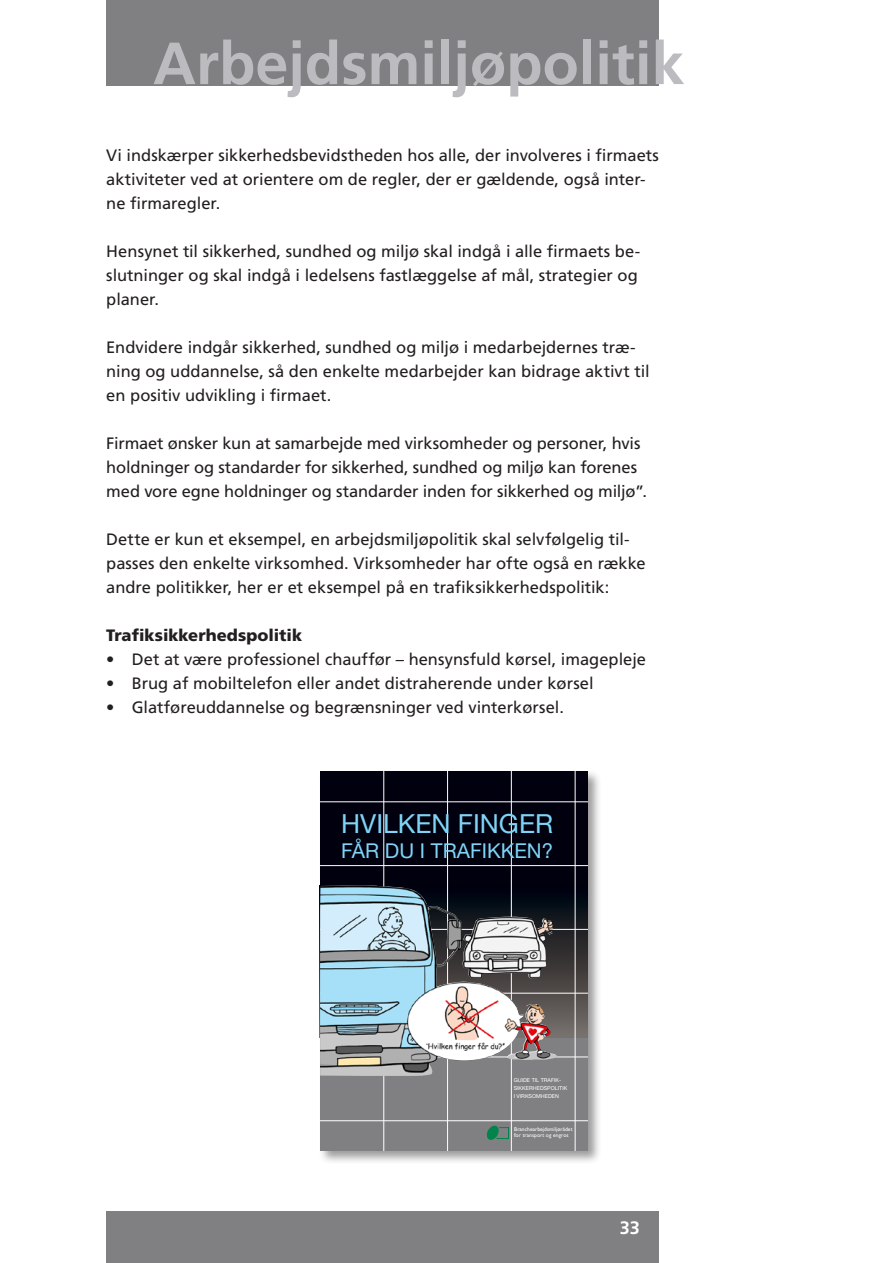
<style>
.page{position:relative;width:893px;height:1263px;background:#fff}
.page>*{position:absolute;margin:0;border:0;box-sizing:border-box;transform-origin:0 0}
.t1{font:700 59.4px "Frutiger LT Std";color:#bcbbbf}
.t2{font:26.4px "Helvetica Neue LT Std";color:#7fd4f6}
.t3{font:20.55px "Helvetica Neue LT Std";color:#7fd4f6}
.t4{font:700 18px "Frutiger LT Std";color:#fff}
.t5{font:16.5px/24px "Frutiger LT Std";color:#231f20}
.t6{font:900 16.5px "Frutiger LT Std";color:#231f20}
.t7{font:5.55px/6.8px "Gill Sans Std";letter-spacing:.005em;color:#fff}
.t8{font:5.4px/8.1px "Helvetica Neue LT Std";color:#fff}
</style>
<div class="page">
<div style="left:106px;top:1212px;width:553px;height:51px;background:#808083"></div>
<div style="left:106px;top:0;width:553px;height:85px;background:#808083"></div>
<div style="left:318px;top:769px;width:284px;height:396px;background:#231f20;opacity:.45"></div>
<div style="left:320px;top:772px;width:268px;height:162px;background:#00000e"></div>
<div style="left:320px;top:988px;width:268px;height:163px;background:#808083"></div>
<svg style="left:557px;top:885px;width:31px;height:152px"></svg>
<hr style="left:383px;top:772px;width:1px;height:379px;background:#fff">
<hr style="left:511px;top:772px;width:1px;height:379px;background:#fff">
<hr style="left:320px;top:929px;width:268px;height:1px;background:#fff">
<hr style="left:320px;top:993px;width:268px;height:1px;background:#fff">
<svg style="left:486px;top:1125px;width:23px;height:15px"></svg>
<hr style="left:320px;top:1056px;width:268px;height:1px;background:#fff">
<hr style="left:447px;top:772px;width:1px;height:379px;background:#fff">
<hr style="left:320px;top:865px;width:268px;height:1px;background:#fff">
<hr style="left:320px;top:801px;width:268px;height:1px;background:#fff">
<hr style="left:320px;top:1120px;width:268px;height:1px;background:#fff">
<hr style="left:575px;top:772px;width:1px;height:379px;background:#fff">
<img style="left:320px;top:885px;width:237px;height:191px">
<p class="t1" style="left:153px;top:29px;width:533px">Arbejdsmiljøpolitik</p>
<p class="t5" style="left:106px;top:144px;width:554px">Vi indskærper sikkerhedsbevidstheden hos alle, der involveres i firmaets aktiviteter ved at orientere om de regler, der er gældende, også inter&shy;ne firmaregler.</p>
<p class="t5" style="left:106px;top:240px;width:535px">Hensynet til sikkerhed, sundhed og miljø skal indgå i alle firmaets be&shy;slutninger og skal indgå i ledelsens fastlæggelse af mål, strategier og planer.</p>
<p class="t5" style="left:106px;top:336px;width:545px">Endvidere indgår sikkerhed, sundhed og miljø i medarbejdernes træ&shy;ning og uddannelse, så den enkelte medarbejder kan bidrage aktivt til en positiv udvikling i firmaet.</p>
<p class="t5" style="left:106px;top:432px;width:542px">Firmaet ønsker kun at samarbejde med virksomheder og personer, hvis holdninger og standarder for sikkerhed, sundhed og miljø kan forenes med vore egne holdninger og standarder inden for sikkerhed og miljø”.</p>
<p class="t5" style="left:106px;top:528px;width:541px">Dette er kun et eksempel, en arbejdsmiljøpolitik skal selvfølgelig til&shy;passes den enkelte virksomhed. Virksomheder har ofte også en række andre politikker, her er et eksempel på en trafiksikkerhedspolitik:</p>
<p class="t6" style="left:106px;top:625px;width:197px">Trafiksikkerhedspolitik</p>
<p class="t5" style="left:106px;top:648px;width:541px">• Det at være professionel chauffør – hensynsfuld kørsel, imagepleje</p>
<p class="t5" style="left:106px;top:672px;width:489px">• Brug af mobiltelefon eller andet distraherende under kørsel</p>
<p class="t5" style="left:106px;top:696px;width:459px">• Glatføreuddannelse og begrænsninger ved vinterkørsel.</p>
<p class="t2" style="left:341px;top:808px;width:213px">HVILKEN FINGER</p>
<p class="t3" style="left:341px;top:838px;width:213px">FÅR DU I TRAFIKKEN?</p>
<p class="t8" style="left:514px;top:1076px;width:55px">GUIDE TIL TRAFIK-<br>SIKKERHEDSPOLITIK<br>I VIRKSOMHEDEN</p>
<p class="t7" style="left:514px;top:1125px;width:60px">Branchearbejdsmiljørådet for transport og engros</p>
<p class="t4" style="left:620px;top:1217px;width:22px">33</p>
</div>
